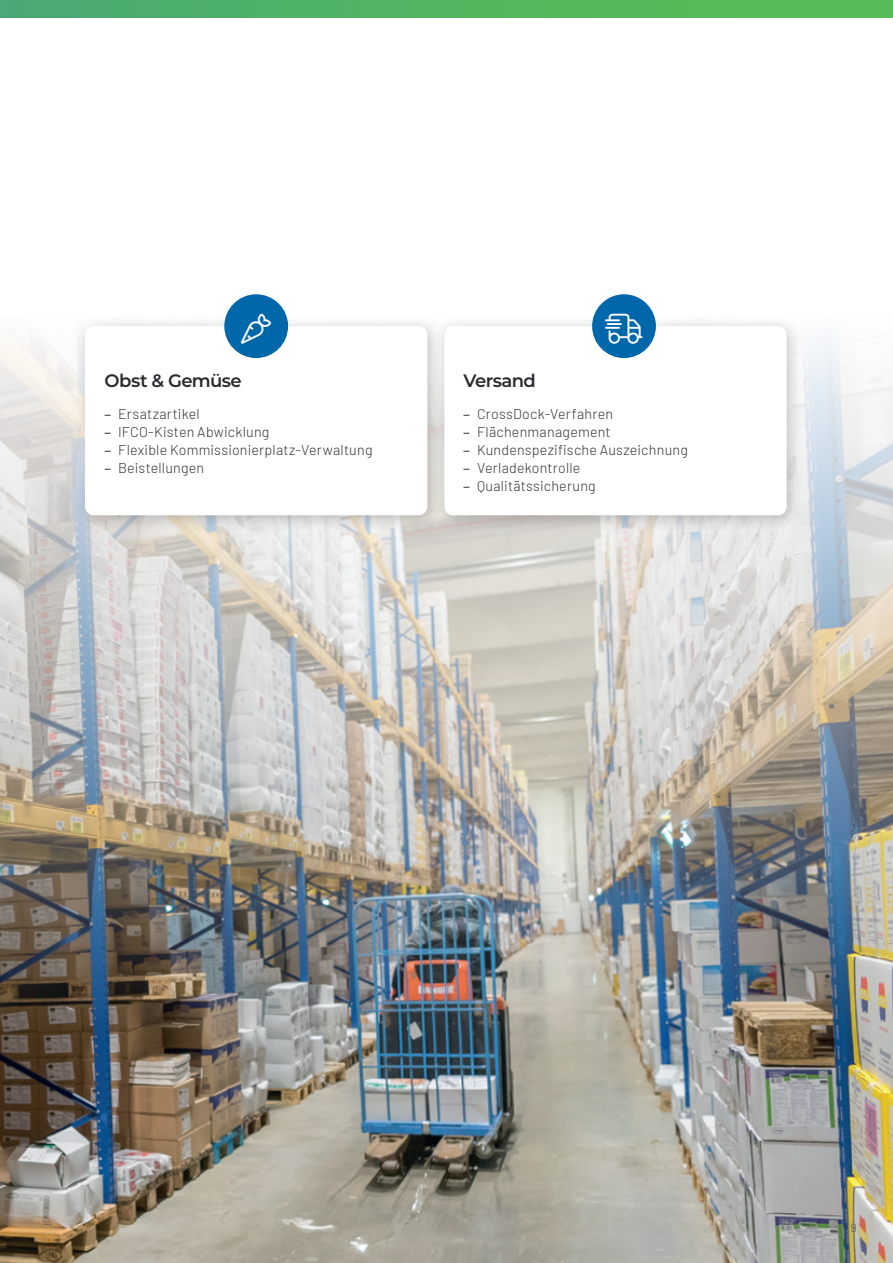
<style>
.page{position:relative;width:893px;height:1263px;background:#fff}
.page>*{position:absolute;margin:0;border:0;box-sizing:border-box;transform-origin:0 0}
.t1{font:600 18px "Montserrat";letter-spacing:-.035em;color:#292c2f}
.t2{font:300 14.25px/18px "Barlow";letter-spacing:.015em;color:#363536}
.t3{font:300 12px "Barlow";color:#57585a}
</style>
<div class="page">
<img style="left:0;top:313px;width:893px;height:940px">
<div style="left:74px;top:315px;width:371px;height:217px;background:#231f20;opacity:.25"></div>
<div style="left:85px;top:326px;width:342px;height:189px;background:#fff;border-radius:9px"></div>
<div style="left:224px;top:294px;width:64px;height:64px;background:#0067aa;border-radius:50%"></div>
<div style="left:433px;top:315px;width:371px;height:217px;background:#231f20;opacity:.25"></div>
<div style="left:444px;top:326px;width:343px;height:189px;background:#fff;border-radius:9px"></div>
<div style="left:592px;top:294px;width:64px;height:64px;background:#0067aa;border-radius:50%"></div>
<div style="left:0;top:0;width:893px;height:17px;background:linear-gradient(to right,#4aab73,#57bd52)"></div>
<p class="t1" style="left:105px;top:372px;width:139px">Obst &amp; Gemüse</p>
<p class="t2" style="left:118px;top:406px;width:256px">Ersatzartikel<br>IFCO-Kisten Abwicklung<br>Flexible Kommissionierplatz-Verwaltung<br>Beistellungen</p>
<p class="t1" style="left:463px;top:372px;width:74px">Versand</p>
<p class="t2" style="left:477px;top:406px;width:212px">CrossDock-Verfahren<br>Flächenmanagement<br>Kundenspezifische Auszeichnung<br>Verladekontrolle<br>Qualitätssicherung</p>
<p class="t3" style="left:850px;top:1223px;width:8px">9</p>
</div>
